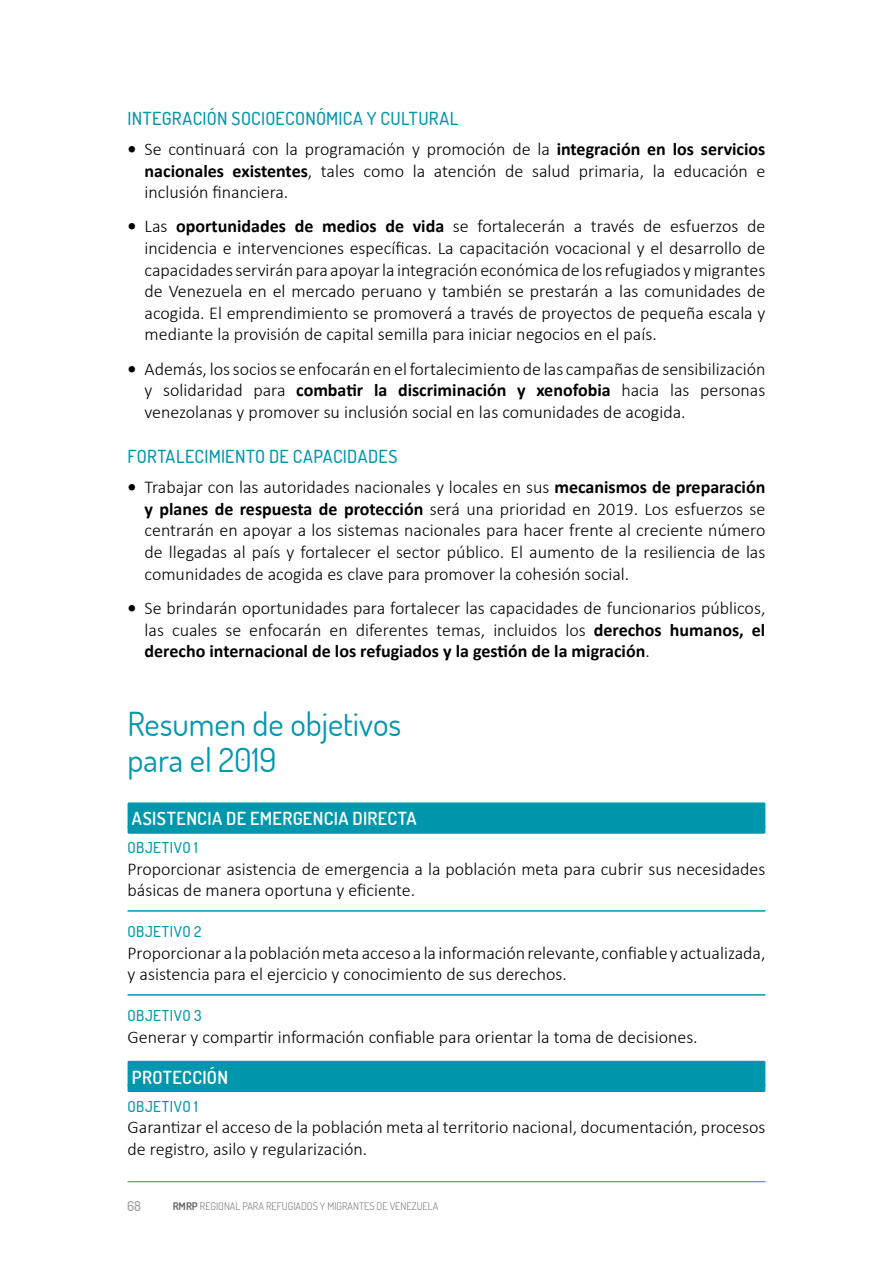
<style>
.page{position:relative;width:893px;height:1263px;background:#fff}
.page>*{position:absolute;margin:0;border:0;box-sizing:border-box;transform-origin:0 0}
.t1{font:33px/36px "Dosis";color:#0097ac}
.t2{font:300 18px/21.6px "Calibri";color:#000;text-align:justify}
.t3{font:500 18px "Dosis";letter-spacing:.015em;color:#0097ac}
.t4{font:600 18px "Dosis";letter-spacing:.02em;color:#fff}
.t5{font:500 15px "Dosis";letter-spacing:.04em;color:#0097ac}
.t6{font:500 13.5px "Dosis";color:#9d9d9c}
.t7{font:300 10.5px "Dosis";color:#706f6f}
.s1{font-weight:700}
</style>
<div class="page">
<hr style="left:128px;top:1181px;width:637px;height:1px;background:#0097ac">
<div style="left:128px;top:802px;width:637px;height:32px;background:#0097ac;border-radius:2px"></div>
<hr style="left:128px;top:910px;width:637px;height:2px;background:#0097ac">
<hr style="left:128px;top:994px;width:637px;height:2px;background:#0097ac">
<div style="left:128px;top:1061px;width:637px;height:31px;background:#0097ac;border-radius:2px"></div>
<p class="t3" style="left:128px;top:106px;width:332px">INTEGRACIÓN SOCIOECONÓMICA Y CULTURAL</p>
<p class="t2" style="left:145px;top:138px;width:622px;text-indent:-17px"><span class="s1">•</span> Se continuará con la programación y promoción de la <span class="s1">integración en los servicios nacionales existentes</span>, tales como la atención de salud primaria, la educación e inclusión financiera.</p>
<p class="t2" style="left:145px;top:215px;width:622px;text-indent:-17px"><span class="s1">•</span> Las <span class="s1">oportunidades de medios de vida</span> se fortalecerán a través de esfuerzos de incidencia e intervenciones específicas. La capacitación vocacional y el desarrollo de capacidades servirán para apoyar la integración económica de los refugiados y migrantes de Venezuela en el mercado peruano y también se prestarán a las comunidades de acogida. El emprendimiento se promoverá a través de proyectos de pequeña escala y mediante la provisión de capital semilla para iniciar negocios en el país.</p>
<p class="t2" style="left:145px;top:358px;width:622px;text-indent:-17px"><span class="s1">•</span> Además, los socios se enfocarán en el fortalecimiento de las campañas de sensibilización y solidaridad para <span class="s1">combatir la discriminación y xenofobia</span> hacia las personas venezolanas y promover su inclusión social en las comunidades de acogida.</p>
<p class="t3" style="left:128px;top:445px;width:271px">FORTALECIMIENTO DE CAPACIDADES</p>
<p class="t2" style="left:145px;top:476px;width:622px;text-indent:-17px"><span class="s1">•</span> Trabajar con las autoridades nacionales y locales en sus <span class="s1">mecanismos de preparación y planes de respuesta de protección</span> será una prioridad en 2019. Los esfuerzos se centrarán en apoyar a los sistemas nacionales para hacer frente al creciente número de llegadas al país y fortalecer el sector público. El aumento de la resiliencia de las comunidades de acogida es clave para promover la cohesión social.</p>
<p class="t2" style="left:145px;top:597px;width:622px;text-indent:-17px"><span class="s1">•</span> Se brindarán oportunidades para fortalecer las capacidades de funcionarios públicos, las cuales se enfocarán en diferentes temas, incluidos los <span class="s1">derechos humanos, el derecho internacional de los refugiados y la gestión de la migración</span>.</p>
<h1 class="t1" style="left:128px;top:705px;width:275px">Resumen de objetivos para el 2019</h1>
<p class="t4" style="left:132px;top:807px;width:286px">ASISTENCIA DE EMERGENCIA DIRECTA</p>
<p class="t5" style="left:128px;top:838px;width:72px">OBJETIVO 1</p>
<p class="t2" style="left:128px;top:858px;width:639px">Proporcionar asistencia de emergencia a la población meta para cubrir sus necesidades básicas de manera oportuna y eficiente.</p>
<p class="t5" style="left:128px;top:922px;width:75px">OBJETIVO 2</p>
<p class="t2" style="left:128px;top:942px;width:639px">Proporcionar a la población meta acceso a la información relevante, confiable y actualizada, y asistencia para el ejercicio y conocimiento de sus derechos.</p>
<p class="t5" style="left:128px;top:1006px;width:76px">OBJETIVO 3</p>
<p class="t2" style="left:128px;top:1026px;width:572px">Generar y compartir información confiable para orientar la toma de decisiones.</p>
<p class="t4" style="left:132px;top:1065px;width:98px">PROTECCIÓN</p>
<p class="t5" style="left:128px;top:1096px;width:72px">OBJETIVO 1</p>
<p class="t2" style="left:128px;top:1116px;width:639px">Garantizar el acceso de la población meta al territorio nacional, documentación, procesos de registro, asilo y regularización.</p>
<p class="t6" style="left:127px;top:1197px;width:15px">68</p>
<p class="t7" style="left:173px;top:1199px;width:267px"><span class="s1">RMRP</span> REGIONAL PARA REFUGIADOS Y MIGRANTES DE VENEZUELA</p>
</div>
